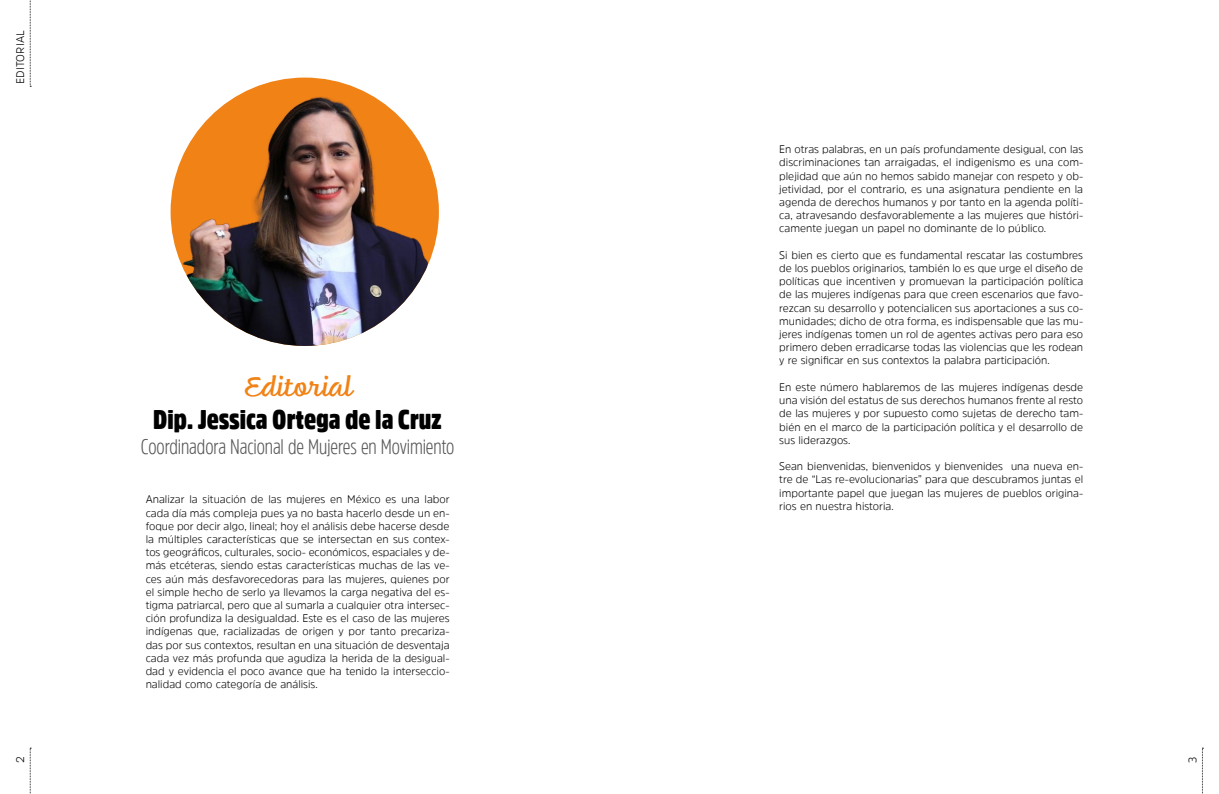
<style>
.page{position:relative;width:1219px;height:794px;background:#fff}
.page>*{position:absolute;margin:0;border:0;box-sizing:border-box;transform-origin:0 0}
.t1{font:900 27px "Amsi Pro Cond";color:#000}
.t2{font:27px "Feltro Eroded";color:#f08216}
.t3{font:300 21px "Amsi Pro Cond";letter-spacing:-.01em;color:#575756}
.t4{font:300 11px/13.2px "Amsi Pro";color:#000;text-align:justify}
.t5{font:300 11px "Amsi Pro";letter-spacing:.02em;color:#000}
</style>
<div class="page">
<img style="left:171px;top:78px;width:268px;height:268px;border-radius:134px">
<svg style="left:30px;top:0;width:1px;height:87px"></svg>
<svg style="left:30px;top:748px;width:1px;height:46px"></svg>
<svg style="left:1202px;top:748px;width:1px;height:46px"></svg>
<p class="t5" style="left:13px;top:84px;width:56px;rotate:-90deg">EDITORIAL</p>
<h1 class="t2" style="left:245px;top:369px;width:108px">Editorial</h1>
<h1 class="t1" style="left:153px;top:400px;width:290px">Dip. Jessica Ortega de la Cruz</h1>
<h2 class="t3" style="left:141px;top:432px;width:315px">Coordinadora Nacional de Mujeres en Movimiento</h2>
<p class="t4" style="left:146px;top:492px;width:305px">Analizar la situación de las mujeres en México es una labor cada día más compleja pues ya no basta hacerlo desde un en&shy;foque por decir algo, lineal; hoy el análisis debe hacerse desde la múltiples características que se intersectan en sus contex&shy;tos geográficos, culturales, socio- económicos, espaciales y de&shy;más etcéteras, siendo estas características muchas de las ve&shy;ces aún más desfavorecedoras para las mujeres, quienes por el simple hecho de serlo ya llevamos la carga negativa del es&shy;tigma patriarcal, pero que al sumarla a cualquier otra intersec&shy;ción profundiza la desigualdad. Este es el caso de las mujeres indígenas que, racializadas de origen y por tanto precariza&shy;das por sus contextos, resultan en una situación de desventaja cada vez más profunda que agudiza la herida de la desigual&shy;dad y evidencia el poco avance que ha tenido la interseccio&shy;nalidad como categoría de análisis.</p>
<p class="t4" style="left:779px;top:142px;width:305px">En otras palabras, en un país profundamente desigual, con las discriminaciones tan arraigadas, el indigenismo es una com&shy;plejidad que aún no hemos sabido manejar con respeto y ob&shy;jetividad, por el contrario, es una asignatura pendiente en la agenda de derechos humanos y por tanto en la agenda políti&shy;ca, atravesando desfavorablemente a las mujeres que históri&shy;camente juegan un papel no dominante de lo público.</p>
<p class="t4" style="left:779px;top:248px;width:305px">Si bien es cierto que es fundamental rescatar las costumbres de los pueblos originarios, también lo es que urge el diseño de políticas que incentiven y promuevan la participación política de las mujeres indígenas para que creen escenarios que favo&shy;rezcan su desarrollo y potencialicen sus aportaciones a sus co&shy;munidades; dicho de otra forma, es indispensable que las mu&shy;jeres indígenas tomen un rol de agentes activas pero para eso primero deben erradicarse todas las violencias que les rodean y re significar en sus contextos la palabra participación.</p>
<p class="t4" style="left:779px;top:380px;width:305px">En este número hablaremos de las mujeres indígenas desde una visión del estatus de sus derechos humanos frente al resto de las mujeres y por supuesto como sujetas de derecho tam&shy;bién en el marco de la participación política y el desarrollo de sus liderazgos.</p>
<p class="t4" style="left:779px;top:459px;width:305px">Sean bienvenidas, bienvenidos y bienvenides una nueva en&shy;tre de “Las re-evolucionarias” para que descubramos juntas el importante papel que juegan las mujeres de pueblos origina&shy;rios en nuestra historia.</p>
<p class="t4" style="left:13px;top:762px;width:8px;rotate:-90deg">2</p>
<p class="t4" style="left:1186px;top:762px;width:8px;rotate:-90deg">3</p>
</div>
